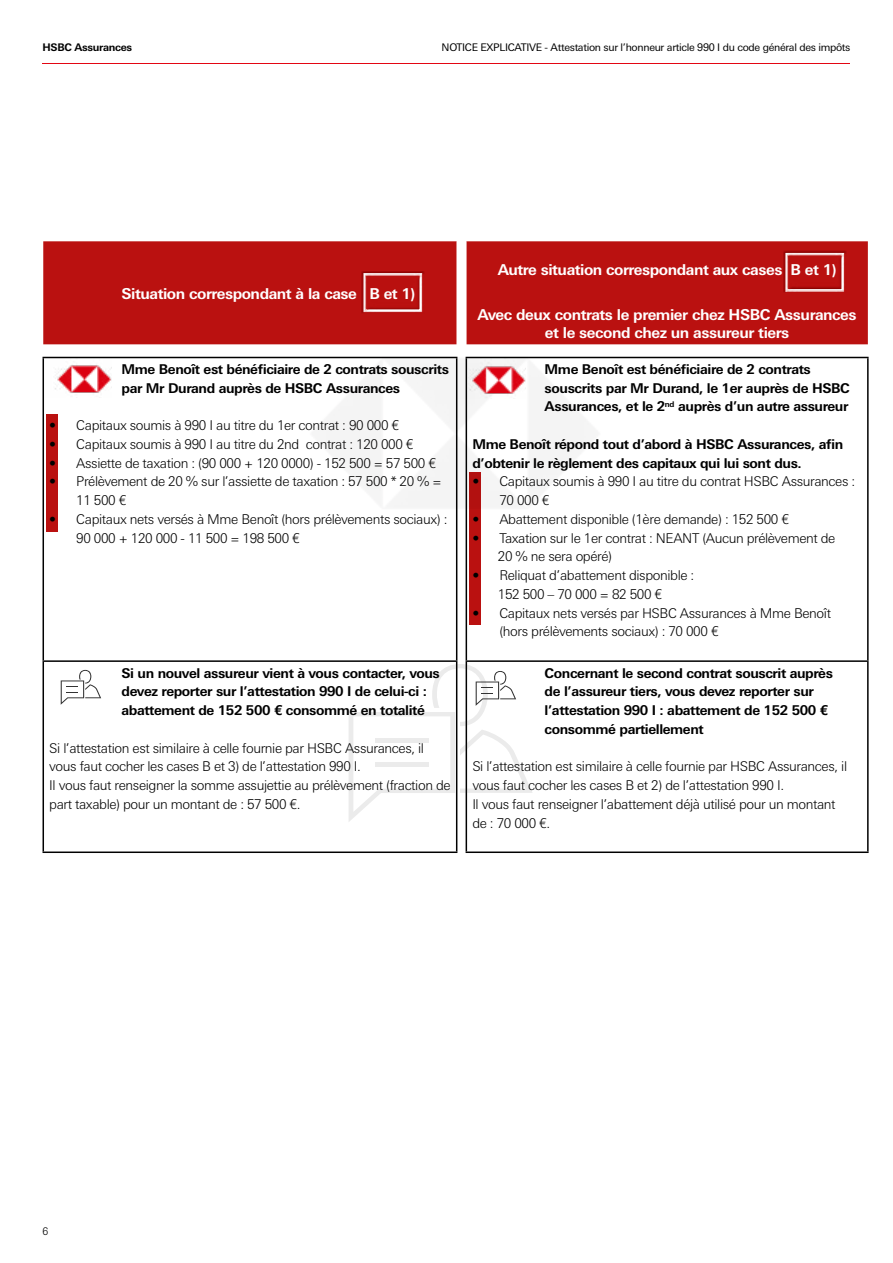
<style>
.page{position:relative;width:893px;height:1263px;background:#fff}
.page>*{position:absolute;margin:0;border:0;box-sizing:border-box;transform-origin:0 0}
.t1{font:700 15px/18px "Univers Nextfor HSBC";letter-spacing:-.03em;color:#fff;text-align:center}
.t2{font:300 13.5px/18.8px "Univers Nextfor HSBC";letter-spacing:-.03em;color:#000}
.t3{font:700 13.5px/18.8px "Univers Nextfor HSBC";letter-spacing:-.03em;color:#000}
.t4{font:10.5px "Univers Nextfor HSBC";letter-spacing:-.03em;color:#000}
.t5{font:700 10.5px "Univers Nextfor HSBC";letter-spacing:-.03em;color:#000}
.t6{font:300 10.5px "Univers Nextfor HSBC";color:#000}
</style>
<div class="page">
<div style="left:47px;top:414px;width:11px;height:117px;background:#ba1110"></div>
<div style="left:43px;top:241px;width:825px;height:103px;background:#ba1110"></div>
<hr style="left:43px;top:662px;width:1px;height:189px;background:#000">
<hr style="left:867px;top:662px;width:2px;height:189px;background:#000">
<hr style="left:43px;top:660px;width:414px;height:2px;background:#000">
<hr style="left:466px;top:660px;width:403px;height:2px;background:#000">
<hr style="left:43px;top:851px;width:414px;height:2px;background:#000">
<hr style="left:466px;top:851px;width:403px;height:2px;background:#000">
<hr style="left:43px;top:357px;width:414px;height:1px;background:#000">
<hr style="left:43px;top:358px;width:1px;height:302px;background:#000">
<hr style="left:466px;top:357px;width:403px;height:1px;background:#000">
<hr style="left:867px;top:358px;width:2px;height:302px;background:#000">
<img style="left:43px;top:358px;width:68px;height:35px">
<svg style="left:61px;top:670px;width:40px;height:35px"></svg>
<div style="left:782px;top:250px;width:65px;height:43px;background:#9b0707"></div>
<svg style="left:782px;top:252px;width:65px;height:43px;background:#bf3231"></svg>
<img style="left:259px;top:308px;width:350px;height:183px">
<svg style="left:349px;top:241px;width:184px;height:611px"></svg>
<img style="left:458px;top:358px;width:68px;height:41px">
<hr style="left:43px;top:64px;width:807px;height:1px;background:#e30613">
<p class="t5" style="left:43px;top:40px;width:91px">HSBC Assurances</p>
<p class="t4" style="left:442px;top:40px;width:410px">NOTICE EXPLICATIVE - Attestation sur l’honneur article 990 I du code général des impôts</p>
<p class="t1" style="left:122px;top:283px;width:295px">Situation correspondant à la case B et 1)</p>
<p class="t3" style="left:122px;top:359px;width:329px">Mme Benoît est bénéficiaire de 2 contrats souscrits par Mr Durand auprès de HSBC Assurances</p>
<p class="t2" style="left:49px;top:415px;width:351px">• Capitaux soumis à 990 I au titre du 1er contrat : 90 000 €</p>
<p class="t2" style="left:49px;top:434px;width:366px">• Capitaux soumis à 990 I au titre du 2nd contrat : 120 000 €</p>
<p class="t2" style="left:49px;top:452px;width:388px">• Assiette de taxation : (90 000 + 120 0000) - 152 500 = 57 500 €</p>
<p class="t2" style="left:76px;top:471px;width:367px;text-indent:-27px">• Prélèvement de 20 % sur l’assiette de taxation : 57 500 * 20 % =<br>11 500 €</p>
<p class="t2" style="left:76px;top:509px;width:373px;text-indent:-27px">• Capitaux nets versés à Mme Benoît (hors prélèvements sociaux) :<br>90 000 + 120 000 - 11 500 = 198 500 €</p>
<p class="t3" style="left:122px;top:662px;width:320px">Si un nouvel assureur vient à vous contacter, vous devez reporter sur l’attestation 990 I de celui-ci : abattement de 152 500 € consommé en totalité</p>
<p class="t2" style="left:49px;top:737px;width:403px">Si l’attestation est similaire à celle fournie par HSBC Assurances, il vous faut cocher les cases B et 3) de l’attestation 990 I.<br>Il vous faut renseigner la somme assujettie au prélèvement (fraction de part taxable) pour un montant de : 57 500 €.</p>
<p class="t1" style="left:498px;top:260px;width:340px">Autre situation correspondant aux cases B et 1)</p>
<p class="t1" style="left:477px;top:305px;width:381px">Avec deux contrats le premier chez HSBC Assurances et le second chez un assureur tiers</p>
<p class="t3" style="left:545px;top:359px;width:307px">Mme Benoît est bénéficiaire de 2 contrats souscrits par Mr Durand, le 1er auprès de HSBC<br>Assurances, et le 2<sup>nd</sup> auprès d’un autre assureur</p>
<p class="t3" style="left:472px;top:434px;width:372px">Mme Benoît répond tout d’abord à HSBC Assurances, afin d’obtenir le règlement des capitaux qui lui sont dus.</p>
<p class="t2" style="left:499px;top:471px;width:357px;text-indent:-27px">• Capitaux soumis à 990 I au titre du contrat HSBC Assurances :<br>70 000 €</p>
<p class="t2" style="left:472px;top:509px;width:318px">• Abattement disponible (1ère demande) : 152 500 €</p>
<p class="t2" style="left:498px;top:527px;width:339px;text-indent:-26px">• Taxation sur le 1er contrat : NEANT (Aucun prélèvement de<br>20 % ne sera opéré)</p>
<p class="t2" style="left:472px;top:565px;width:224px;text-align:center">• Reliquat d’abattement disponible :<br>152 500 – 70 000 = 82 500 €</p>
<p class="t2" style="left:499px;top:602px;width:333px;text-indent:-27px">• Capitaux nets versés par HSBC Assurances à Mme Benoît (hors prélèvements sociaux) : 70 000 €</p>
<p class="t3" style="left:545px;top:662px;width:290px">Concernant le second contrat souscrit auprès de l’assureur tiers, vous devez reporter sur l’attestation 990 I : abattement de 152 500 € consommé partiellement</p>
<p class="t2" style="left:472px;top:756px;width:376px">Si l’attestation est similaire à celle fournie par HSBC Assurances, il vous faut cocher les cases B et 2) de l’attestation 990 I.<br>Il vous faut renseigner l’abattement déjà utilisé pour un montant de : 70 000 €.</p>
<p class="t6" style="left:43px;top:1224px;width:7px">6</p>
</div>
